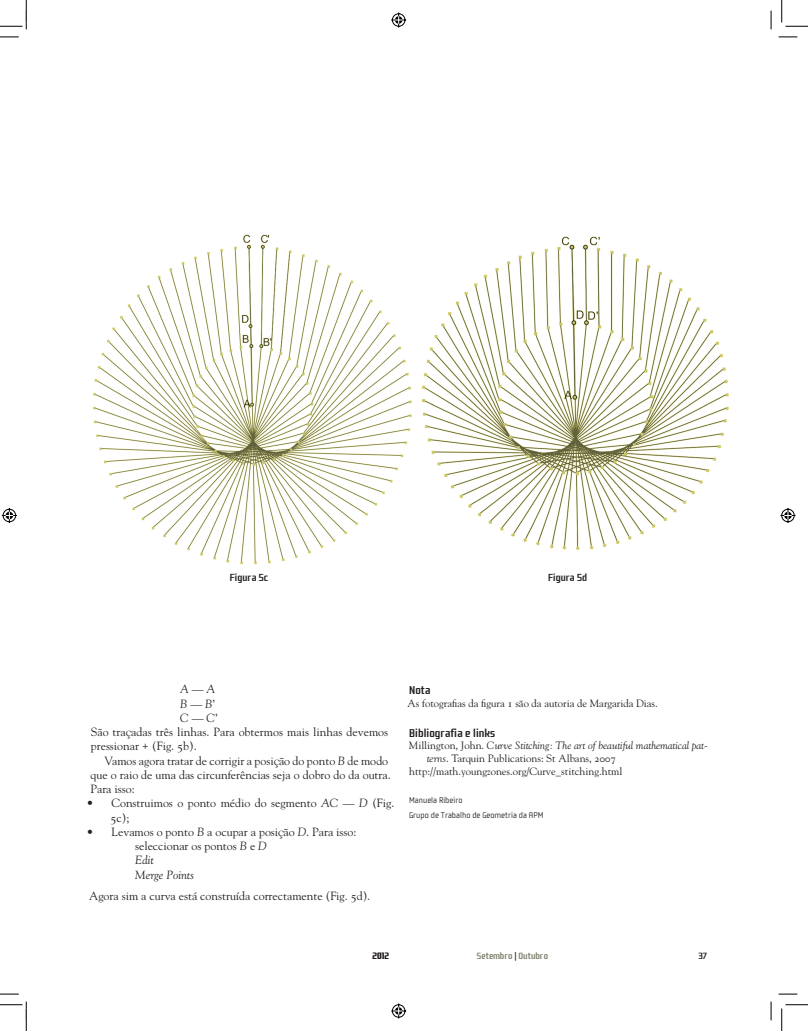
<style>
.page{position:relative;width:808px;height:1031px;background:#fff}
.page>*{position:absolute;margin:0;border:0;box-sizing:border-box;transform-origin:0 0}
.t1{font:500 12.5px "Fragma";color:#231f20}
.t2{font:11.88px/14.2px "Goudy Std";color:#231f20}
.t3{font:italic 11.88px "Goudy Std";color:#231f20}
.t4{font:500 11.25px "Fragma";color:#231f20}
.t5{font:10.62px "Goudy Std";color:#231f20}
.t6{font:italic 10.62px "Goudy Std";color:#231f20}
.t7{font:500 10px "Fragma";color:#7e7e6d}
.t8{font:900 10px "Fragma";color:#231f20}
.t9{font:500 10px "Fragma";color:#231f20}
.t10{font:300 9.38px/14.2px "Fragma";color:#231f20}
.s1{font-style:normal}
.s2{font-style:italic}
.s3{color:#231f20}
</style>
<div class="page">
<img style="left:93px;top:234px;width:319px;height:331px">
<img style="left:421px;top:236px;width:308px;height:315px">
<svg style="left:0;top:36px;width:19px;height:2px"></svg>
<svg style="left:778px;top:36px;width:19px;height:2px"></svg>
<svg style="left:0;top:993px;width:19px;height:1px"></svg>
<svg style="left:778px;top:993px;width:19px;height:1px"></svg>
<svg style="left:770px;top:11px;width:1px;height:18px"></svg>
<svg style="left:770px;top:1001px;width:1px;height:19px"></svg>
<svg style="left:0;top:0;width:27px;height:29px"></svg>
<svg style="left:0;top:1001px;width:27px;height:29px"></svg>
<svg style="left:781px;top:0;width:26px;height:27px"></svg>
<svg style="left:781px;top:1004px;width:26px;height:26px"></svg>
<svg style="left:391px;top:12px;width:16px;height:16px"></svg>
<svg style="left:391px;top:1003px;width:16px;height:16px"></svg>
<svg style="left:1px;top:508px;width:16px;height:15px"></svg>
<svg style="left:780px;top:508px;width:16px;height:15px"></svg>
<p class="t4" style="left:230px;top:572px;width:40px">Figura 5c</p>
<p class="t4" style="left:548px;top:572px;width:41px">Figura 5d</p>
<p class="t3" style="left:180px;top:684px;width:36px">A <span class="s1">—</span> A</p>
<p class="t3" style="left:180px;top:698px;width:36px">B <span class="s1">—</span> B<span class="s1">’</span></p>
<p class="t3" style="left:180px;top:713px;width:39px">C <span class="s1">—</span> C<span class="s1">’</span></p>
<p class="t2" style="left:91px;top:725px;width:299px">São traçadas três linhas. Para obtermos mais linhas devemos</p>
<p class="t2" style="left:91px;top:740px;width:107px">pressionar + (Fig. 5b).</p>
<p class="t2" style="left:104px;top:754px;width:285px">Vamos agora tratar de corrigir a posição do ponto <span class="s2">B</span> de modo</p>
<p class="t2" style="left:91px;top:768px;width:301px">que o raio de uma das circunferências seja o dobro do da outra.</p>
<p class="t2" style="left:90px;top:782px;width:46px">Para isso:</p>
<p class="t2" style="left:111px;top:797px;width:285px;text-indent:-24px">• Construimos o ponto médio do segmento <span class="s2">AC</span> — <span class="s2">D</span> (Fig.<br>5c);</p>
<p class="t2" style="left:135px;top:825px;width:223px;text-indent:-49px">• Levamos o ponto <span class="s2">B</span> a ocupar a posição <span class="s2">D</span>. Para isso: seleccionar os pontos <span class="s2">B</span> e <span class="s2">D<br>Edit<br>Merge Points</span></p>
<p class="t2" style="left:89px;top:889px;width:282px">Agora sim a curva está construída correctamente (Fig. 5d).</p>
<p class="t1" style="left:409px;top:683px;width:23px">Nota</p>
<p class="t5" style="left:407px;top:698px;width:251px">As fotografias da figura 1 são da autoria de Margarida Dias.</p>
<p class="t1" style="left:409px;top:726px;width:88px">Bibliografia e links</p>
<p class="t6" style="left:409px;top:741px;width:300px"><span class="s1">Millington, John.</span> Curve Stitching: The art of beautiful mathematical pat-</p>
<p class="t5" style="left:426px;top:754px;width:190px"><span class="s2">terns</span>. Tarquin Publications: St Albans, 2007</p>
<p class="t5" style="left:409px;top:767px;width:215px">http://math.youngzones.org/Curve_stitching.html</p>
<p class="t10" style="left:409px;top:793px;width:136px">Manuela Ribeiro<br>Grupo de Trabalho de Geometria da APM</p>
<p class="t8" style="left:372px;top:949px;width:18px">2012</p>
<p class="t7" style="left:476px;top:950px;width:73px">Setembro <span class="s3">|</span> Outubro</p>
<p class="t9" style="left:698px;top:950px;width:10px">37</p>
</div>
